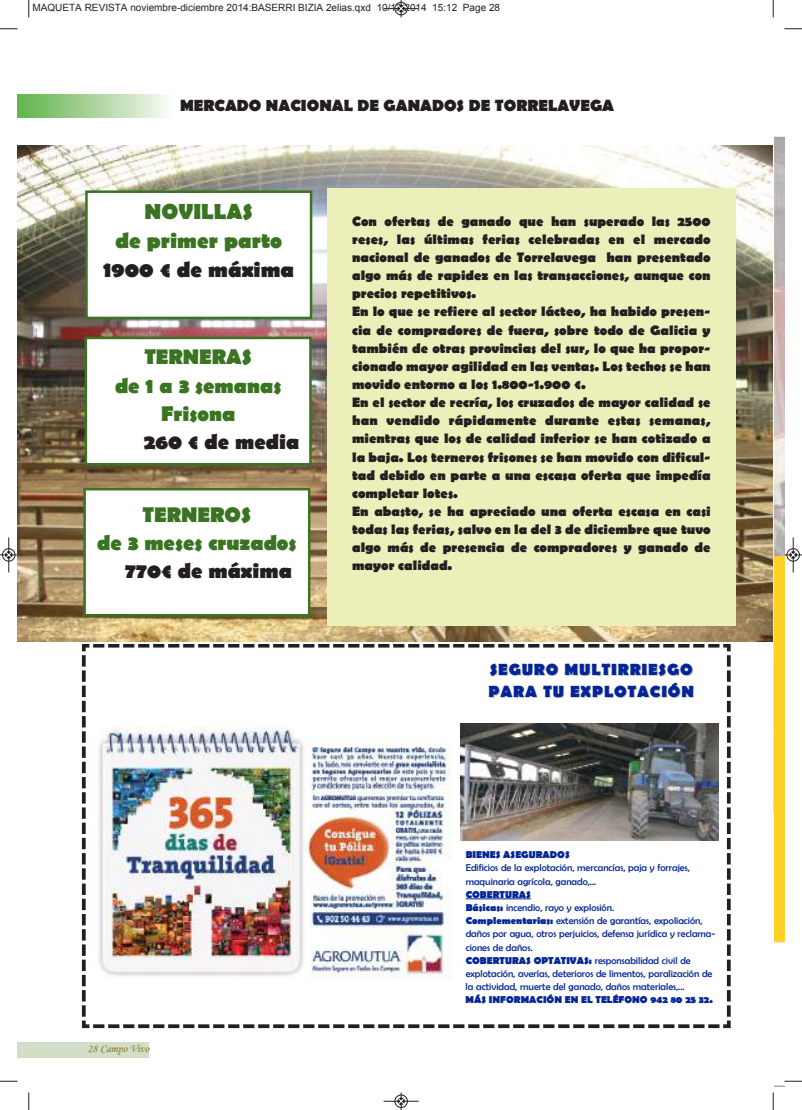
<style>
.page{position:relative;width:802px;height:1110px;background:#fff}
.page>*{position:absolute;margin:0;border:0;box-sizing:border-box;transform-origin:0 0}
.t1{font:700 21.88px/28.9px "Berlin Sans FB";color:#3a7322;text-align:center}
.t2{font:700 21.88px "Berlin Sans FB";color:#241f1f}
.t3{font:700 21.25px/28px "Berlin Sans FB";color:#3a7322;text-align:center}
.t4{font:700 21.25px "Berlin Sans FB";color:#241f1f}
.t5{font:700 16.25px "Berlin Sans FB";color:#241f1f}
.t6{font:700 16.25px/21.5px "Berlin Sans FB";letter-spacing:.05em;color:#032597}
.t7{font:700 13.75px/18.1px "Berlin Sans FB";color:#241f1f}
.t8{font:11.25px "Monotype Corsiva";color:#847321}
.t9{font:10px/13.2px "Berlin Sans FB";color:#032597}
.t10{font:10px "Arial";color:#241f1f}
.t11{font:700 10px "Berlin Sans FB";color:#032597}
.s1{font-weight:700}
</style>
<div class="page">
<svg style="left:81px;top:644px;width:650px;height:385px"></svg>
<img style="left:18px;top:95px;width:148px;height:23px">
<img style="left:18px;top:146px;width:754px;height:495px">
<div style="left:18px;top:1041px;width:131px;height:16px;background:#d3dec8"></div>
<div style="left:327px;top:188px;width:408px;height:438px;background:#edefbb"></div>
<div style="left:88px;top:193px;width:222px;height:124px;background:#fff"></div>
<div style="left:85px;top:190px;width:227px;height:129px;border:2px solid #3a7322"></div>
<div style="left:87px;top:339px;width:222px;height:124px;background:#fff"></div>
<div style="left:85px;top:337px;width:227px;height:128px;border:2px solid #3a7322"></div>
<div style="left:86px;top:490px;width:222px;height:124px;background:#fff"></div>
<div style="left:83px;top:488px;width:227px;height:129px;border:2px solid #3a7322"></div>
<div style="left:91px;top:678px;width:363px;height:335px;background:#fff"></div>
<img style="left:98px;top:727px;width:353px;height:252px">
<div style="left:464px;top:848px;width:256px;height:170px;background:#fff"></div>
<hr style="left:465px;top:898px;width:66px;height:1px;background:#032597">
<img style="left:460px;top:723px;width:258px;height:117px">
<div style="left:463px;top:659px;width:257px;height:59px;background:#fff"></div>
<img style="left:774px;top:816px;width:10px;height:270px">
<svg style="left:28px;top:0;width:2px;height:18px"></svg>
<svg style="left:0;top:28px;width:18px;height:2px"></svg>
<svg style="left:772px;top:0;width:2px;height:18px"></svg>
<svg style="left:784px;top:28px;width:18px;height:2px"></svg>
<svg style="left:28px;top:1092px;width:2px;height:18px"></svg>
<svg style="left:0;top:1081px;width:18px;height:1px"></svg>
<svg style="left:772px;top:1092px;width:2px;height:18px"></svg>
<svg style="left:784px;top:1081px;width:18px;height:1px"></svg>
<div style="left:394px;top:2px;width:14px;height:13px;border:1px solid #fff;border-radius:50%"></div>
<hr style="left:383px;top:8px;width:35px;height:1px;background:#241f1f">
<div style="left:395px;top:2px;width:12px;height:13px;border:1px solid #241f1f;border-radius:50%"></div>
<svg style="left:398px;top:0;width:6px;height:17px"></svg>
<div style="left:394px;top:1094px;width:14px;height:14px;border:1px solid #fff;border-radius:50%"></div>
<hr style="left:383px;top:1101px;width:35px;height:1px;background:#241f1f">
<div style="left:395px;top:1095px;width:12px;height:13px;border:1px solid #241f1f;border-radius:50%"></div>
<svg style="left:398px;top:1092px;width:6px;height:18px"></svg>
<div style="left:2px;top:548px;width:13px;height:14px;border:1px solid #fff;border-radius:50%"></div>
<hr style="left:9px;top:537px;width:1px;height:35px;background:#241f1f">
<div style="left:2px;top:548px;width:13px;height:13px;border:1px solid #241f1f;border-radius:50%"></div>
<svg style="left:0;top:552px;width:18px;height:6px"></svg>
<svg style="left:773px;top:137px;width:29px;height:679px"></svg>
<p class="t10" style="left:32px;top:2px;width:469px">MAQUETA REVISTA noviembre-diciembre 2014:BASERRI BIZIA 2elias.qxd 10/12/2014 15:12 Page 28</p>
<p class="t5" style="left:180px;top:96px;width:435px">MERCADO NACIONAL DE GANADOS DE TORRELAVEGA</p>
<h1 class="t1" style="left:115px;top:198px;width:168px">NOVILLAS<br>de primer parto</h1>
<h1 class="t2" style="left:103px;top:257px;width:192px">1900 € de máxima</h1>
<h2 class="t3" style="left:115px;top:344px;width:168px">TERNERAS<br>de 1 a 3 semanas<br>Frisona</h2>
<h2 class="t4" style="left:144px;top:429px;width:157px">260 € de media</h2>
<h2 class="t3" style="left:97px;top:502px;width:201px">TERNEROS<br>de 3 meses cruzados</h2>
<h2 class="t4" style="left:125px;top:559px;width:168px">770€ de máxima</h2>
<p class="t7" style="left:352px;top:213px;width:360px">Con ofertas de ganado que han superado las 2500 reses, las últimas ferias celebradas en el mercado nacional de ganados de Torrelavega han presentado algo más de rapidez en las transacciones, aunque con precios repetitivos.<br>En lo que se refiere al sector lácteo, ha habido presen&shy;cia de compradores de fuera, sobre todo de Galicia y también de otras provincias del sur, lo que ha propor&shy;cionado mayor agilidad en las ventas. Los techos se han movido entorno a los 1.800-1.900 €.<br>En el sector de recría, los cruzados de mayor calidad se han vendido rápidamente durante estas semanas, mientras que los de calidad inferior se han cotizado a la baja. Los terneros frisones se han movido con dificul&shy;tad debido en parte a una escasa oferta que impedía completar lotes.<br>En abasto, se ha apreciado una oferta escasa en casi todas las ferias, salvo en la del 3 de diciembre que tuvo algo más de presencia de compradores y ganado de mayor calidad.</p>
<p class="t6" style="left:488px;top:660px;width:207px">SEGURO MULTIRRIESGO<br>PARA TU EXPLOTACIÓN</p>
<p class="t8" style="left:88px;top:1043px;width:63px">28 Campo Vivo</p>
<p class="t11" style="left:465px;top:849px;width:106px">BIENES ASEGURADOS</p>
<p class="t9" style="left:465px;top:861px;width:226px">Edificios de la explotación, mercancías, paja y forrajes, maquinaria agrícola, ganado,...</p>
<p class="t9" style="left:465px;top:888px;width:251px"><span class="s1">COBERTURAS<br>Básicas:</span> incendio, rayo y explosión.<br><span class="s1">Complementarias:</span> extensión de garantías, expoliación, daños por agua, otros perjuicios, defensa jurídica y reclama&shy;ciones de daños.<br><span class="s1">COBERTURAS OPTATIVAS:</span> responsabilidad civil de explotación, averías, deterioros de limentos, paralización de la actividad, muerte del ganado, daños materiales,...</p>
<p class="t11" style="left:465px;top:994px;width:249px">MÁS INFORMACIÓN EN EL TELÉFONO 942 80 25 32.</p>
</div>
